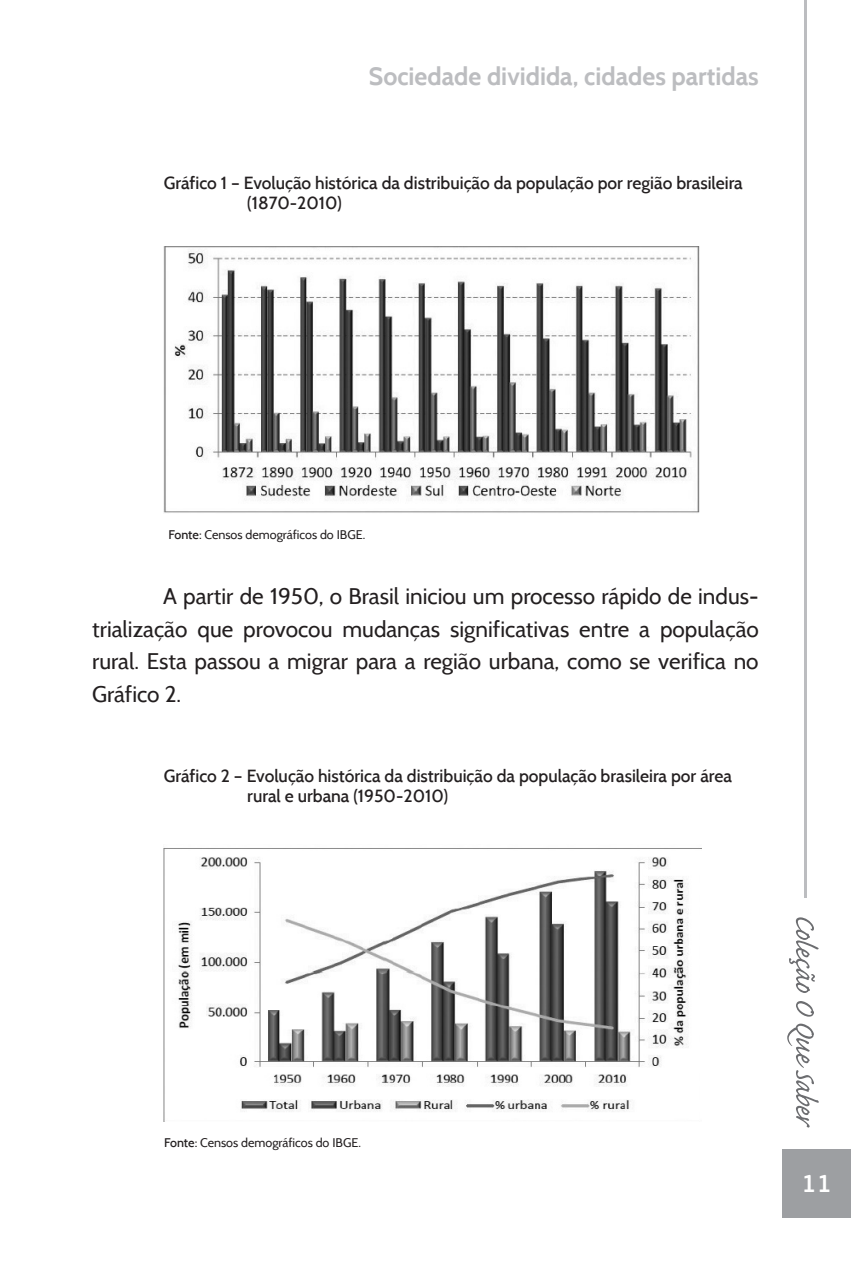
<style>
.page{position:relative;width:851px;height:1276px;background:#fff}
.page>*{position:absolute;margin:0;border:0;box-sizing:border-box;transform-origin:0 0}
.t1{font:700 25px "Cabin";color:#bcbdc0}
.t2{font:600 25px "PF Beau Sans Pro";color:#fff}
.Conteudo{font:22.5px/32.5px "Cabin";color:#231f20;text-align:justify}
.grafico{font:500 17.5px/20px "Cabin";color:#231f20}
.Paragraph_Style_4{font:12.5px "Cabin";color:#231f20}
.s1{font-weight:500}
</style>
<div class="page">
<div style="left:782px;top:1149px;width:68px;height:69px;background:#9d9fa2"></div>
<hr style="left:804px;top:0;width:2px;height:897px;background:#bcbdc0">
<svg style="left:789px;top:917px;width:29px;height:76px"></svg>
<svg style="left:796px;top:1001px;width:17px;height:15px"></svg>
<svg style="left:787px;top:1023px;width:31px;height:104px"></svg>
<img style="left:163px;top:247px;width:536px;height:266px">
<img style="left:163px;top:848px;width:538px;height:274px">
<p class="t1" style="left:369px;top:61px;width:391px">Sociedade dividida, cidades partidas</p>
<p class="grafico" style="left:247px;top:173px;width:497px;text-indent:-83px">Gráfico 1 – Evolução histórica da distribuição da população por região brasileira (1870-2010)</p>
<p class="Paragraph_Style_4" style="left:168px;top:527px;width:198px"><span class="s1">Fonte:</span> Censos demográficos do IBGE.</p>
<p class="Conteudo" style="left:92px;top:580px;width:668px;text-indent:71px">A partir de 1950, o Brasil iniciou um processo rápido de indus&shy;trialização que provocou mudanças significativas entre a população rural. Esta passou a migrar para a região urbana, como se verifica no Gráfico 2.</p>
<p class="grafico" style="left:247px;top:765px;width:486px;text-indent:-83px">Gráfico 2 – Evolução histórica da distribuição da população brasileira por área rural e urbana (1950-2010)</p>
<p class="Paragraph_Style_4" style="left:164px;top:1135px;width:198px"><span class="s1">Fonte:</span> Censos demográficos do IBGE.</p>
<p class="t2" style="left:801px;top:1168px;width:32px">11</p>
</div>
